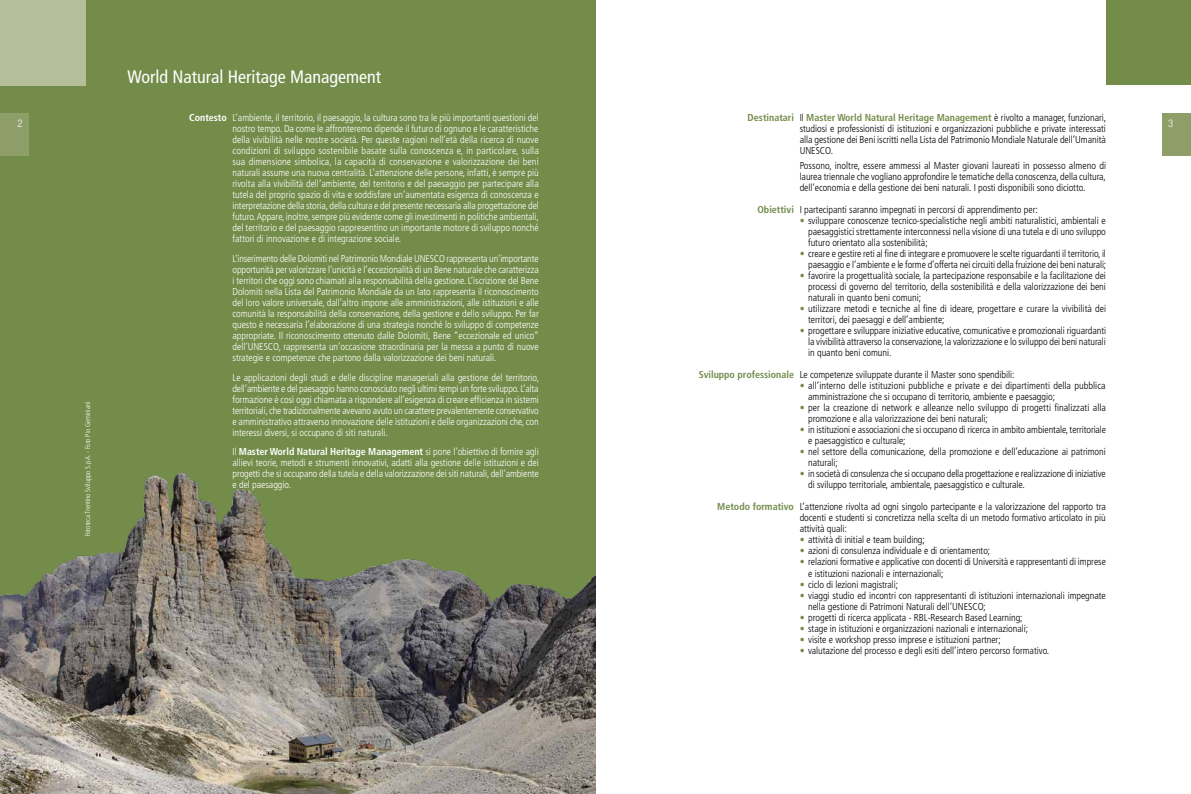
<style>
.page{position:relative;width:1191px;height:794px;background:#fff}
.page>*{position:absolute;margin:0;border:0;box-sizing:border-box;transform-origin:0 0}
.t1{font:condensed 18px "Frutiger LT Std";color:#fff}
.t2{font:300 condensed 10.5px "Helvetica Neue LT Std";color:#fff}
.t3{font:300 condensed 10px/11px "Frutiger LT Std";letter-spacing:-.005em;color:#000}
.t4{font:300 condensed 10px/11px "Frutiger LT Std";letter-spacing:-.005em;color:#fff;text-align:justify}
.t5{font:700 condensed 10px "Frutiger LT Std";color:#738c4a}
.t6{font:700 condensed 10px "Frutiger LT Std";color:#fff}
.t7{font:300 condensed 7px "Frutiger LT Std";letter-spacing:-.005em;color:#fff}
.s1{font-weight:700;color:#738c4a}
.s2{color:#738c4a}
.s3{font-weight:700}
</style>
<div class="page">
<div style="left:0;top:0;width:595px;height:794px;background:#738c4a"></div>
<div style="left:1162px;top:113px;width:29px;height:43px;background:#8d9e69"></div>
<div style="left:0;top:113px;width:28px;height:43px;background:#8d9e69"></div>
<div style="left:1106px;top:0;width:85px;height:85px;background:#738c4a"></div>
<div style="left:0;top:0;width:85px;height:85px;background:#b6be9a"></div>
<img style="left:0;top:472px;width:595px;height:322px">
<h1 class="t1" style="left:128px;top:66px;width:255px">World Natural Heritage Management</h1>
<p class="t3" style="left:799px;top:112px;width:308px;text-align:justify">Il <span class="s1">Master World Natural Heritage Management</span> è rivolto a manager, funzionari, studiosi e professionisti di istituzioni e organizzazioni pubbliche e private interessati alla gestione dei Beni iscritti nella Lista del Patrimonio Mondiale Naturale dell’Umanità UNESCO.</p>
<p class="t3" style="left:799px;top:160px;width:308px;text-align:justify">Possono, inoltre, essere ammessi al Master giovani laureati in possesso almeno di laurea triennale che vogliano approfondire le tematiche della conoscenza, della cultura, dell’economia e della gestione dei beni naturali. I posti disponibili sono diciotto.</p>
<p class="t3" style="left:799px;top:204px;width:240px">I partecipanti saranno impegnati in percorsi di apprendimento per:</p>
<p class="t3" style="left:808px;top:215px;width:299px;text-align:justify;text-indent:-8px"><span class="s2">•</span> sviluppare conoscenze tecnico-specialistiche negli ambiti naturalistici, ambientali e paesaggistici strettamente interconnessi nella visione di una tutela e di uno sviluppo futuro orientato alla sostenibilità;</p>
<p class="t3" style="left:799px;top:248px;width:308px;text-align:right"><span class="s2">•</span> creare e gestire reti al fine di integrare e promuovere le scelte riguardanti il territorio, il paesaggio e l’ambiente e le forme d’offerta nei circuiti della fruizione dei beni naturali;</p>
<p class="t3" style="left:808px;top:270px;width:299px;text-align:justify;text-indent:-8px"><span class="s2">•</span> favorire la progettualità sociale, la partecipazione responsabile e la facilitazione dei processi di governo del territorio, della sostenibilità e della valorizzazione dei beni naturali in quanto beni comuni;</p>
<p class="t3" style="left:808px;top:303px;width:299px;text-indent:-9px"><span class="s2">•</span> utilizzare metodi e tecniche al fine di ideare, progettare e curare la vivibilità dei territori, dei paesaggi e dell’ambiente;</p>
<p class="t3" style="left:808px;top:325px;width:299px;text-align:justify;text-indent:-8px"><span class="s2">•</span> progettare e sviluppare iniziative educative, comunicative e promozionali riguardanti la vivibilità attraverso la conservazione, la valorizzazione e lo sviluppo dei beni naturali in quanto beni comuni.</p>
<p class="t3" style="left:799px;top:369px;width:216px">Le competenze sviluppate durante il Master sono spendibili:</p>
<p class="t3" style="left:808px;top:380px;width:299px;text-indent:-8px"><span class="s2">•</span> all’interno delle istituzioni pubbliche e private e dei dipartimenti della pubblica amministrazione che si occupano di territorio, ambiente e paesaggio;</p>
<p class="t3" style="left:808px;top:402px;width:299px;text-indent:-8px"><span class="s2">•</span> per la creazione di network e alleanze nello sviluppo di progetti finalizzati alla promozione e alla valorizzazione dei beni naturali;</p>
<p class="t3" style="left:808px;top:424px;width:299px;text-indent:-8px"><span class="s2">•</span> in istituzioni e associazioni che si occupano di ricerca in ambito ambientale, territoriale e paesaggistico e culturale;</p>
<p class="t3" style="left:808px;top:446px;width:299px;text-indent:-8px"><span class="s2">•</span> nel settore della comunicazione, della promozione e dell’educazione ai patrimoni naturali;</p>
<p class="t3" style="left:808px;top:468px;width:299px;text-indent:-8px"><span class="s2">•</span> in società di consulenza che si occupano della progettazione e realizzazione di iniziative di sviluppo territoriale, ambientale, paesaggistico e culturale.</p>
<p class="t3" style="left:799px;top:501px;width:308px;text-align:justify">L’attenzione rivolta ad ogni singolo partecipante e la valorizzazione del rapporto tra docenti e studenti si concretizza nella scelta di un metodo formativo articolato in più attività quali:</p>
<p class="t3" style="left:799px;top:534px;width:127px"><span class="s2">•</span> attività di initial e team building;</p>
<p class="t3" style="left:799px;top:545px;width:192px"><span class="s2">•</span> azioni di consulenza individuale e di orientamento;</p>
<p class="t3" style="left:808px;top:556px;width:299px;text-indent:-8px"><span class="s2">•</span> relazioni formative e applicative con docenti di Università e rappresentanti di imprese e istituzioni nazionali e internazionali;</p>
<p class="t3" style="left:799px;top:578px;width:100px"><span class="s2">•</span> ciclo di lezioni magistrali;</p>
<p class="t3" style="left:808px;top:589px;width:299px;text-indent:-8px"><span class="s2">•</span> viaggi studio ed incontri con rappresentanti di istituzioni internazionali impegnate nella gestione di Patrimoni Naturali dell’UNESCO;</p>
<p class="t3" style="left:799px;top:611px;width:224px"><span class="s2">•</span> progetti di ricerca applicata - RBL-Research Based Learning;</p>
<p class="t3" style="left:799px;top:622px;width:230px"><span class="s2">•</span> stage in istituzioni e organizzazioni nazionali e internazionali;</p>
<p class="t3" style="left:799px;top:633px;width:203px"><span class="s2">•</span> visite e workshop presso imprese e istituzioni partner;</p>
<p class="t3" style="left:799px;top:644px;width:251px"><span class="s2">•</span> valutazione del processo e degli esiti dell’intero percorso formativo.</p>
<p class="t5" style="left:747px;top:111px;width:48px">Destinatari</p>
<p class="t4" style="left:232px;top:112px;width:308px">L’ambiente, il territorio, il paesaggio, la cultura sono tra le più importanti questioni del nostro tempo. Da come le affronteremo dipende il futuro di ognuno e le caratteristiche della vivibilità nelle nostre società. Per queste ragioni nell’età della ricerca di nuove condizioni di sviluppo sostenibile basate sulla conoscenza e, in particolare, sulla sua dimensione simbolica, la capacità di conservazione e valorizzazione dei beni naturali assume una nuova centralità. L’attenzione delle persone, infatti, è sempre più rivolta alla vivibilità dell’ambiente, del territorio e del paesaggio per partecipare alla tutela del proprio spazio di vita e soddisfare un’aumentata esigenza di conoscenza e interpretazione della storia, della cultura e del presente necessaria alla progettazione del futuro. Appare, inoltre, sempre più evidente come gli investimenti in politiche ambientali, del territorio e del paesaggio rappresentino un importante motore di sviluppo nonché fattori di innovazione e di integrazione sociale.</p>
<p class="t4" style="left:232px;top:253px;width:308px">L’inserimento delle Dolomiti nel Patrimonio Mondiale UNESCO rappresenta un’importante opportunità per valorizzare l’unicità e l’eccezionalità di un Bene naturale che caratterizza i territori che oggi sono chiamati alla responsabilità della gestione. L’iscrizione del Bene Dolomiti nella Lista del Patrimonio Mondiale da un lato rappresenta il riconoscimento del loro valore universale, dall’altro impone alle amministrazioni, alle istituzioni e alle comunità la responsabilità della conservazione, della gestione e dello sviluppo. Per far questo è necessaria l’elaborazione di una strategia nonché lo sviluppo di competenze appropriate. Il riconoscimento ottenuto dalle Dolomiti, Bene “eccezionale ed unico” dell’UNESCO, rappresenta un’occasione straordinaria per la messa a punto di nuove strategie e competenze che partono dalla valorizzazione dei beni naturali.</p>
<p class="t4" style="left:232px;top:372px;width:308px">Le applicazioni degli studi e delle discipline manageriali alla gestione del territorio, dell’ambiente e del paesaggio hanno conosciuto negli ultimi tempi un forte sviluppo. L’alta formazione è così oggi chiamata a rispondere all’esigenza di creare efficienza in sistemi territoriali, che tradizionalmente avevano avuto un carattere prevalentemente conservativo e amministrativo attraverso innovazione delle istituzioni e delle organizzazioni che, con interessi diversi, si occupano di siti naturali.</p>
<p class="t4" style="left:232px;top:446px;width:308px">Il <span class="s3">Master World Natural Heritage Management</span> si pone l’obiettivo di fornire agli allievi teorie, metodi e strumenti innovativi, adatti alla gestione delle istituzioni e dei progetti che si occupano della tutela e della valorizzazione dei siti naturali, dell’ambiente e del paesaggio.</p>
<p class="t6" style="left:189px;top:111px;width:39px">Contesto</p>
<p class="t2" style="left:18px;top:117px;width:7px">2</p>
<p class="t2" style="left:1168px;top:117px;width:7px">3</p>
<p class="t5" style="left:757px;top:204px;width:38px">Obiettivi</p>
<p class="t5" style="left:698px;top:369px;width:97px">Sviluppo professionale</p>
<p class="t7" style="left:84px;top:536px;width:136px;rotate:-90deg">Fototeca Trentino Sviluppo S.p.A. - Foto Pio Geminiani</p>
<p class="t5" style="left:717px;top:501px;width:78px">Metodo formativo</p>
</div>
